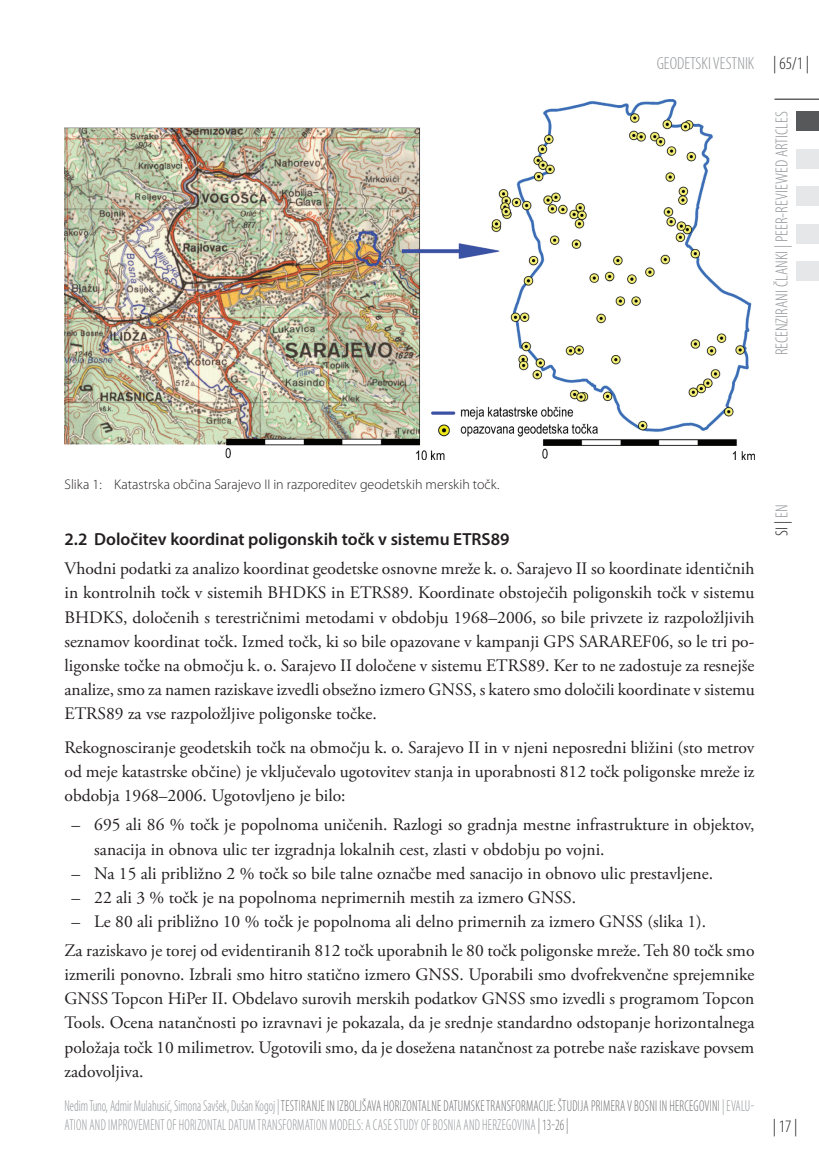
<style>
.page{position:relative;width:819px;height:1166px;background:#fff}
.page>*{position:absolute;margin:0;border:0;box-sizing:border-box;transform-origin:0 0}
.t1{font:17.5px/24.2px "Adobe Garamond Pro";color:#231f20;text-align:justify}
.t2{font:300 condensed 17.5px "Myriad Pro";color:#939598}
.t3{font:600 17.5px "Myriad Pro";color:#231f20}
.t4{font:300 condensed 17.5px "Myriad Pro";color:#231f20}
.t5{font:300 condensed 15.75px/18.9px "Myriad Pro";letter-spacing:.02em;color:#939598;scale:.8 1}
.t6{font:300 14px "Myriad Pro";color:#231f20}
.s1{color:#231f20}
.s2{color:#6c6d70}
.s3{color:#939598}
</style>
<div class="page">
<hr style="left:774px;top:99px;width:45px;height:1px;background:#57585a">
<div style="left:796px;top:111px;width:23px;height:20px;background:#57585a"></div>
<div style="left:796px;top:149px;width:23px;height:20px;background:#e6e7e9"></div>
<div style="left:796px;top:186px;width:23px;height:20px;background:#e6e7e9"></div>
<div style="left:796px;top:224px;width:23px;height:20px;background:#e6e7e9"></div>
<div style="left:796px;top:261px;width:23px;height:20px;background:#e6e7e9"></div>
<img style="left:64px;top:99px;width:690px;height:361px">
<p class="t6" style="left:64px;top:476px;width:436px">Slika 1: Katastrska občina Sarajevo II in razporeditev geodetskih merskih točk.</p>
<p class="t2" style="left:656px;top:53px;width:154px">GEODETSKI VESTNIK <span class="s1">| 65/1 |</span></p>
<p class="t2" style="left:771px;top:355px;width:245px;rotate:-90deg">RECENZIRANI ČLANKI | PEER-REVIEWED ARTICLES</p>
<p class="t3" style="left:64px;top:528px;width:446px">2.2 Določitev koordinat poligonskih točk v sistemu ETRS89</p>
<p class="t1" style="left:64px;top:557px;width:691px">Vhodni podatki za analizo koordinat geodetske osnovne mreže k. o. Sarajevo II so koordinate identičnih in kontrolnih točk v sistemih BHDKS in ETRS89. Koordinate obstoječih poligonskih točk v sistemu BHDKS, določenih s terestričnimi metodami v obdobju 1968–2006, so bile privzete iz razpoložljivih seznamov koordinat točk. Izmed točk, ki so bile opazovane v kampanji GPS SARAREF06, so le tri po&shy;ligonske točke na območju k. o. Sarajevo II določene v sistemu ETRS89. Ker to ne zadostuje za resnejše analize, smo za namen raziskave izvedli obsežno izmero GNSS, s katero smo določili koordinate v sistemu ETRS89 za vse razpoložljive poligonske točke.</p>
<p class="t1" style="left:64px;top:736px;width:691px">Rekognosciranje geodetskih točk na območju k. o. Sarajevo II in v njeni neposredni bližini (sto metrov od meje katastrske občine) je vključevalo ugotovitev stanja in uporabnosti 812 točk poligonske mreže iz obdobja 1968–2006. Ugotovljeno je bilo:</p>
<p class="t1" style="left:94px;top:813px;width:661px;text-indent:-23px">– 695 ali 86 % točk je popolnoma uničenih. Razlogi so gradnja mestne infrastrukture in objektov, sanacija in obnova ulic ter izgradnja lokalnih cest, zlasti v obdobju po vojni.</p>
<p class="t1" style="left:71px;top:861px;width:643px">– Na 15 ali približno 2 % točk so bile talne označbe med sanacijo in obnovo ulic prestavljene.</p>
<p class="t1" style="left:71px;top:886px;width:506px">– 22 ali 3 % točk je na popolnoma neprimernih mestih za izmero GNSS.</p>
<p class="t1" style="left:64px;top:907px;width:691px;line-height:29.1px;text-indent:7px">– Le 80 ali približno 10 % točk je popolnoma ali delno primernih za izmero GNSS (slika 1).<br>Za raziskavo je torej od evidentiranih 812 točk uporabnih le 80 točk poligonske mreže. Teh 80 točk smo</p>
<p class="t1" style="left:64px;top:963px;width:691px">izmerili ponovno. Izbrali smo hitro statično izmero GNSS. Uporabili smo dvofrekvenčne sprejemnike GNSS Topcon HiPer II. Obdelavo surovih merskih podatkov GNSS smo izvedli s programom Topcon Tools. Ocena natančnosti po izravnavi je pokazala, da je srednje standardno odstopanje horizontalnega položaja točk 10 milimetrov. Ugotovili smo, da je dosežena natančnost za potrebe naše raziskave povsem zadovoljiva.</p>
<p class="t5" style="left:64px;top:1096px;width:863px">Nedim Tuno, Admir Mulahusić, Simona Savšek, Dušan Kogoj | <span class="s2">TESTIRANJE IN IZBOLJŠAVA HORIZONTALNE DATUMSKE TRANSFORMACIJE: ŠTUDIJA PRIMERA V BOSNI IN HERCEGOVINI</span> | EVALU-<br>ATION AND IMPROVEMENT OF HORIZONTAL DATUM TRANSFORMATION MODELS: A CASE STUDY OF BOSNIA AND HERZEGOVINA <span class="s2">| 13-26 |</span></p>
<p class="t4" style="left:771px;top:536px;width:33px;rotate:-90deg">SI | <span class="s3">EN</span></p>
<p class="t4" style="left:772px;top:1115px;width:26px">| 17 |</p>
</div>
